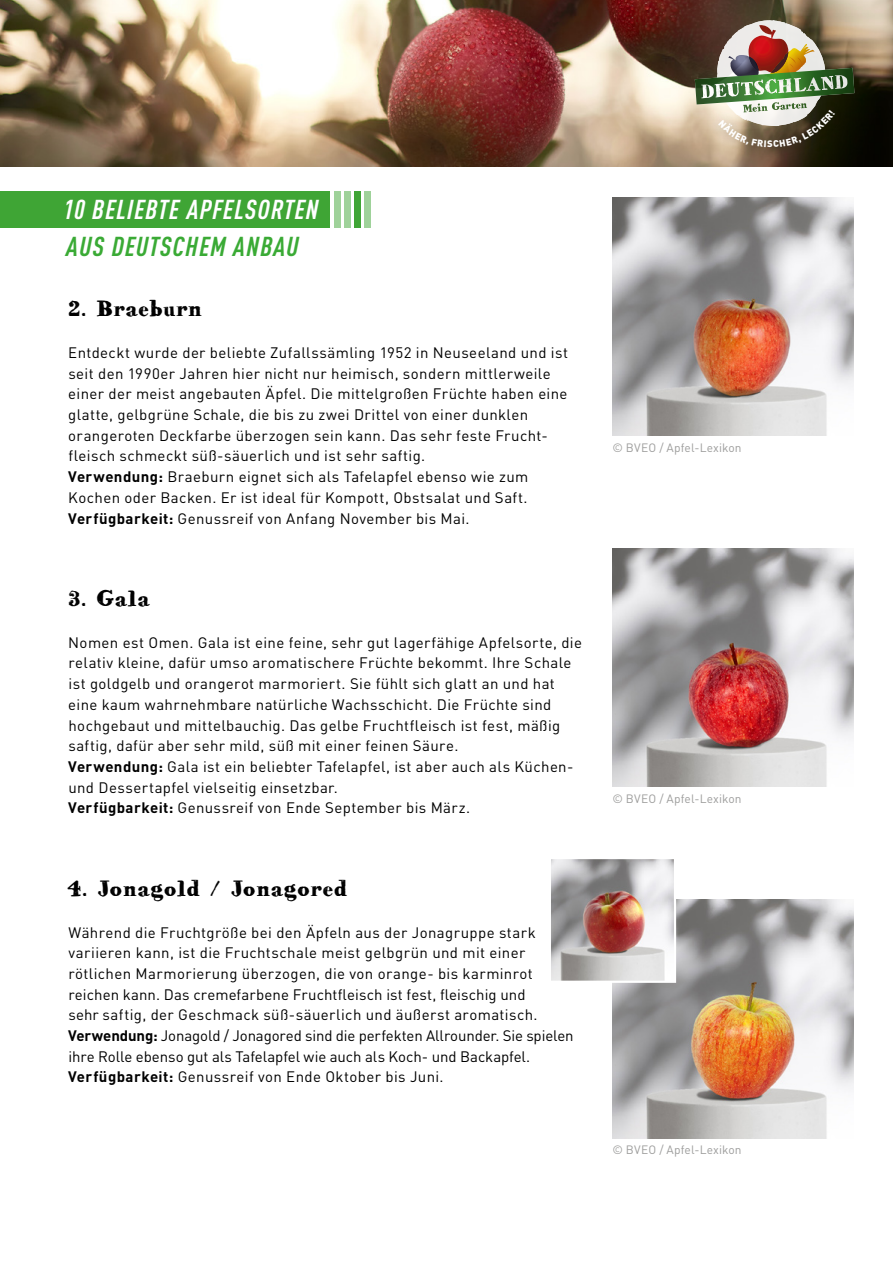
<style>
.page{position:relative;width:893px;height:1263px;background:#fff}
.page>*{position:absolute;margin:0;border:0;box-sizing:border-box;transform-origin:0 0}
.t1{font:italic 700 condensed 27px "DIN Pro";letter-spacing:.035em;color:#fff}
.t2{font:italic 700 condensed 27px "DIN Pro";letter-spacing:.045em;color:#3aaa35}
.t3{font:22.5px "HVD Bodedo";letter-spacing:.015em;color:#000}
.t4{font:15px/20.7px "DIN Pro";letter-spacing:.025em;color:#000}
.t5{font:12px "DIN Pro";letter-spacing:.005em;color:#9d9d9c}
.s1{font-weight:700}
</style>
<div class="page">
<img style="left:0;top:0;width:893px;height:167px">
<img style="left:612px;top:198px;width:241px;height:238px">
<img style="left:612px;top:549px;width:241px;height:238px">
<img style="left:612px;top:900px;width:241px;height:238px">
<img style="left:552px;top:860px;width:121px;height:120px">
<div style="left:549px;top:857px;width:127px;height:126px;border:2px solid #fff"></div>
<div style="left:0;top:191px;width:330px;height:37px;background:#3fa535"></div>
<div style="left:334px;top:191px;width:6px;height:37px;background:#9fd29a"></div>
<div style="left:344px;top:191px;width:7px;height:37px;background:#9fd29a"></div>
<div style="left:354px;top:191px;width:7px;height:37px;background:#3fa535"></div>
<div style="left:365px;top:191px;width:6px;height:37px;background:#9fd29a"></div>
<img style="left:695px;top:20px;width:159px;height:147px">
<h1 class="t1" style="left:64px;top:189px;width:256px">10 BELIEBTE APFELSORTEN</h1>
<h1 class="t2" style="left:66px;top:226px;width:234px">AUS DEUTSCHEM ANBAU</h1>
<h2 class="t3" style="left:68px;top:294px;width:136px">2. Braeburn</h2>
<p class="t4" style="left:68px;top:341px;width:501px">Entdeckt wurde der beliebte Zufallssämling 1952 in Neuseeland und ist seit den 1990er Jahren hier nicht nur heimisch, sondern mittlerweile einer der meist angebauten Äpfel. Die mittelgroßen Früchte haben eine glatte, gelbgrüne Schale, die bis zu zwei Drittel von einer dunklen orangeroten Deckfarbe überzogen sein kann. Das sehr feste Frucht&shy;fleisch schmeckt süß-säuerlich und ist sehr saftig.<br><span class="s1">Verwendung:</span> Braeburn eignet sich als Tafelapfel ebenso wie zum Kochen oder Backen. Er ist ideal für Kompott, Obstsalat und Saft.<br><span class="s1">Verfügbarkeit:</span> Genussreif von Anfang November bis Mai.</p>
<h2 class="t3" style="left:68px;top:584px;width:83px">3. Gala</h2>
<p class="t4" style="left:68px;top:630px;width:515px">Nomen est Omen. Gala ist eine feine, sehr gut lagerfähige Apfelsorte, die relativ kleine, dafür umso aromatischere Früchte bekommt. Ihre Schale ist goldgelb und orangerot marmoriert. Sie fühlt sich glatt an und hat eine kaum wahrnehmbare natürliche Wachsschicht. Die Früchte sind hochgebaut und mittelbauchig. Das gelbe Fruchtfleisch ist fest, mäßig saftig, dafür aber sehr mild, süß mit einer feinen Säure.<br><span class="s1">Verwendung:</span> Gala ist ein beliebter Tafelapfel, ist aber auch als Küchen&shy;und Dessertapfel vielseitig einsetzbar.<br><span class="s1">Verfügbarkeit:</span> Genussreif von Ende September bis März.</p>
<h2 class="t3" style="left:67px;top:874px;width:282px">4. Jonagold / Jonagored</h2>
<p class="t4" style="left:68px;top:920px;width:507px">Während die Fruchtgröße bei den Äpfeln aus der Jonagruppe stark variieren kann, ist die Fruchtschale meist gelbgrün und mit einer rötlichen Marmorierung überzogen, die von orange- bis karminrot reichen kann. Das cremefarbene Fruchtfleisch ist fest, fleischig und<br>sehr saftig, der Geschmack süß-säuerlich und äußerst aromatisch.<br><span class="s1">Verwendung:</span> Jonagold / Jonagored sind die perfekten Allrounder. Sie spielen ihre Rolle ebenso gut als Tafelapfel wie auch als Koch- und Backapfel.<br><span class="s1">Verfügbarkeit:</span> Genussreif von Ende Oktober bis Juni.</p>
<p class="t5" style="left:612px;top:438px;width:131px">© BVEO / Apfel-Lexikon</p>
<p class="t5" style="left:612px;top:789px;width:131px">© BVEO / Apfel-Lexikon</p>
<p class="t5" style="left:612px;top:1140px;width:131px">© BVEO / Apfel-Lexikon</p>
</div>
